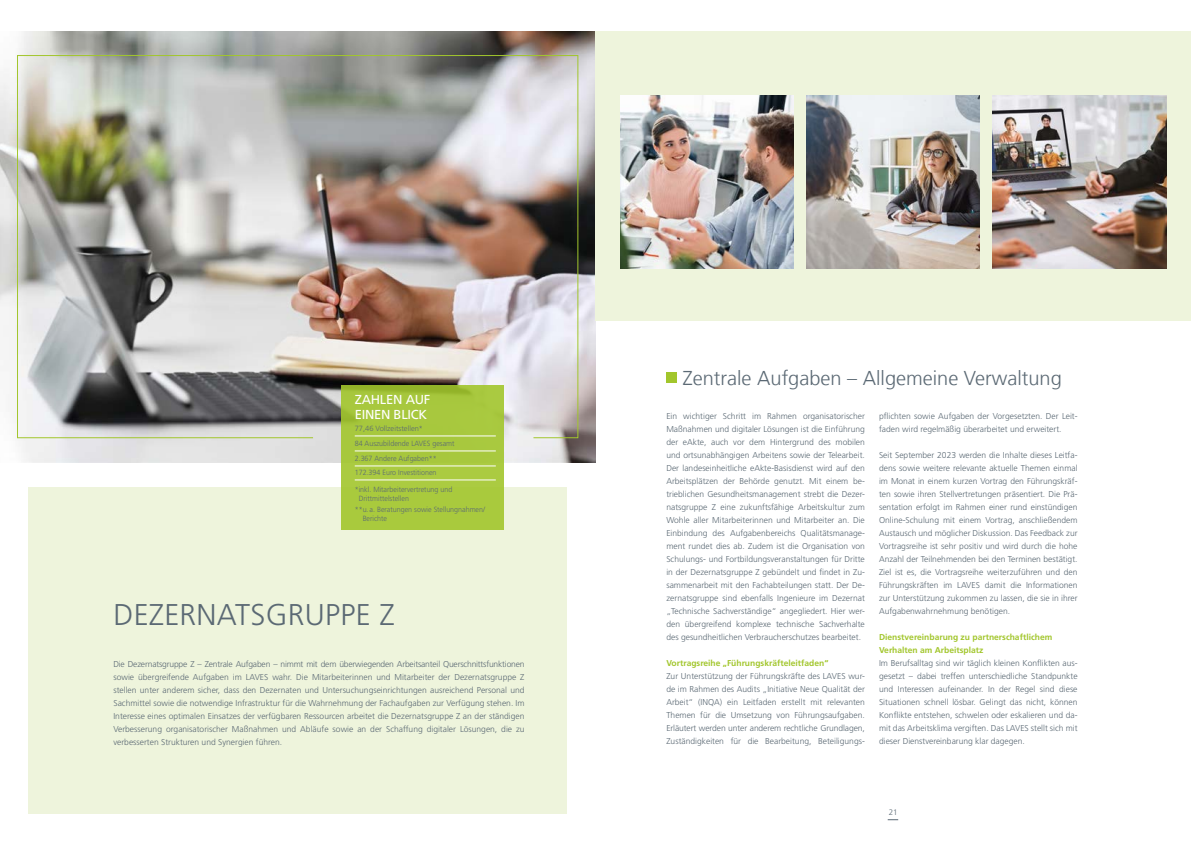
<style>
.page{position:relative;width:1191px;height:842px;background:#fff}
.page>*{position:absolute;margin:0;border:0;box-sizing:border-box;transform-origin:0 0}
.t1{font:300 30px "Frutiger LT Std";letter-spacing:.01em;color:#5b6974}
.t2{font:300 20px "NDS Frutiger";color:#5b6974}
.t3{font:13px/15px "Frutiger LT Std";letter-spacing:-.02em;color:#fff}
.t4{font:300 8.5px/13px "Frutiger LT Std";color:#5b6974;text-align:justify}
.t5{font:700 8.5px/13px "Frutiger LT Std";color:#a2c62c}
.t6{font:300 8px "Frutiger LT Std";color:#5b6974}
.t7{font:300 7.5px/9px "Frutiger LT Std";color:#5b6974;scale:.95 1}
.t8{font:300 7.5px/15px "Frutiger LT Std";color:#5b6974}
</style>
<div class="page">
<div style="left:28px;top:488px;width:539px;height:326px;background:#eef4dc"></div>
<img style="left:0;top:31px;width:595px;height:431px">
<img style="left:17px;top:55px;width:562px;height:384px">
<div style="left:341px;top:386px;width:163px;height:144px;background:#a9c93d"></div>
<div style="left:595px;top:31px;width:596px;height:289px;background:#eef4dc"></div>
<img style="left:620px;top:95px;width:173px;height:173px">
<img style="left:806px;top:95px;width:173px;height:173px">
<img style="left:992px;top:95px;width:174px;height:173px">
<hr style="left:355px;top:436px;width:141px;height:1px;background:#fff">
<hr style="left:355px;top:451px;width:141px;height:1px;background:#fff">
<hr style="left:355px;top:466px;width:141px;height:1px;background:#fff">
<hr style="left:355px;top:480px;width:141px;height:1px;background:#fff">
<div style="left:666px;top:372px;width:11px;height:11px;background:#a2c62c"></div>
<h3 class="t3" style="left:355px;top:392px;width:77px">ZAHLEN AUF<br>EINEN BLICK</h3>
<p class="t8" style="left:355px;top:421px;width:101px">77,46 Vollzeitstellen*<br>84 Auszubildende LAVES gesamt<br>2.367 Andere Aufgaben**</p>
<p class="t7" style="left:355px;top:468px;width:88px">172.394 Euro Investitionen</p>
<p class="t7" style="left:359px;top:485px;width:100px;text-indent:-4px">*inkl. Mitarbeitervertretung und<br>Drittmittelstellen</p>
<p class="t7" style="left:363px;top:505px;width:130px;text-indent:-8px">**u.a. Beratungen sowie Stellungnahmen/<br>Berichte</p>
<h1 class="t1" style="left:113px;top:598px;width:283px">DEZERNATSGRUPPE Z</h1>
<p class="t4" style="left:113px;top:658px;width:413px">Die Dezernatsgruppe Z – Zentrale Aufgaben – nimmt mit dem überwiegenden Arbeitsanteil Querschnittsfunktionen sowie übergreifende Aufgaben im LAVES wahr. Die Mitarbeiterinnen und Mitarbeiter der Dezernatsgruppe Z stellen unter anderem sicher, dass den Dezernaten und Untersuchungseinrichtungen ausreichend Personal und Sachmittel sowie die notwendige Infrastruktur für die Wahrnehmung der Fachaufgaben zur Verfügung stehen. Im Interesse eines optimalen Einsatzes der verfügbaren Ressourcen arbeitet die Dezernatsgruppe Z an der ständigen Verbesserung organisatorischer Maßnahmen und Abläufe sowie an der Schaffung digitaler Lösungen, die zu verbesserten Strukturen und Synergien führen.</p>
<h2 class="t2" style="left:682px;top:367px;width:380px">Zentrale Aufgaben – Allgemeine Verwaltung</h2>
<p class="t4" style="left:666px;top:410px;width:200px">Ein wichtiger Schritt im Rahmen organisatorischer Maßnahmen und digitaler Lösungen ist die Einführung der eAkte, auch vor dem Hintergrund des mobilen und ortsunabhängigen Arbeitens sowie der Telearbeit.<br>Der landeseinheitliche eAkte-Basisdienst wird auf den Arbeitsplätzen der Behörde genutzt. Mit einem be&shy;trieblichen Gesundheitsmanagement strebt die Dezer&shy;natsgruppe Z eine zukunftsfähige Arbeitskultur zum Wohle aller Mitarbeiterinnen und Mitarbeiter an. Die Einbindung des Aufgabenbereichs Qualitätsmanage&shy;ment rundet dies ab. Zudem ist die Organisation von Schulungs- und Fortbildungsveranstaltungen für Dritte in der Dezernatsgruppe Z gebündelt und findet in Zu&shy;sammenarbeit mit den Fachabteilungen statt. Der De&shy;zernatsgruppe sind ebenfalls Ingenieure im Dezernat „Technische Sachverständige“ angegliedert. Hier wer&shy;den übergreifend komplexe technische Sachverhalte des gesundheitlichen Verbraucherschutzes bearbeitet.</p>
<p class="t5" style="left:666px;top:656px;width:164px">Vortragsreihe „Führungskräfteleitfaden“</p>
<p class="t4" style="left:666px;top:670px;width:200px">Zur Unterstützung der Führungskräfte des LAVES wur&shy;de im Rahmen des Audits „Initiative Neue Qualität der Arbeit“ (INQA) ein Leitfaden erstellt mit relevanten Themen für die Umsetzung von Führungsaufgaben.<br>Erläutert werden unter anderem rechtliche Grundlagen, Zuständigkeiten für die Bearbeitung, Beteiligungs-</p>
<p class="t4" style="left:879px;top:410px;width:200px">pflichten sowie Aufgaben der Vorgesetzten. Der Leit&shy;faden wird regelmäßig überarbeitet und erweitert.</p>
<p class="t4" style="left:879px;top:449px;width:200px">Seit September 2023 werden die Inhalte dieses Leitfa&shy;dens sowie weitere relevante aktuelle Themen einmal im Monat in einem kurzen Vortrag den Führungskräf&shy;ten sowie ihren Stellvertretungen präsentiert. Die Prä&shy;sentation erfolgt im Rahmen einer rund einstündigen Online-Schulung mit einem Vortrag, anschließendem Austausch und möglicher Diskussion. Das Feedback zur Vortragsreihe ist sehr positiv und wird durch die hohe Anzahl der Teilnehmenden bei den Terminen bestätigt.<br>Ziel ist es, die Vortragsreihe weiterzuführen und den Führungskräften im LAVES damit die Informationen zur Unterstützung zukommen zu lassen, die sie in ihrer Aufgabenwahrnehmung benötigen.</p>
<p class="t5" style="left:879px;top:630px;width:175px">Dienstvereinbarung zu partnerschaftlichem<br>Verhalten am Arbeitsplatz</p>
<p class="t4" style="left:879px;top:657px;width:200px">Im Berufsalltag sind wir täglich kleinen Konflikten aus&shy;gesetzt – dabei treffen unterschiedliche Standpunkte und Interessen aufeinander. In der Regel sind diese Situationen schnell lösbar. Gelingt das nicht, können Konflikte entstehen, schwelen oder eskalieren und da&shy;mit das Arbeitsklima vergiften. Das LAVES stellt sich mit dieser Dienstvereinbarung klar dagegen.</p>
<p class="t6" style="left:888px;top:807px;width:10px">21</p>
</div>
